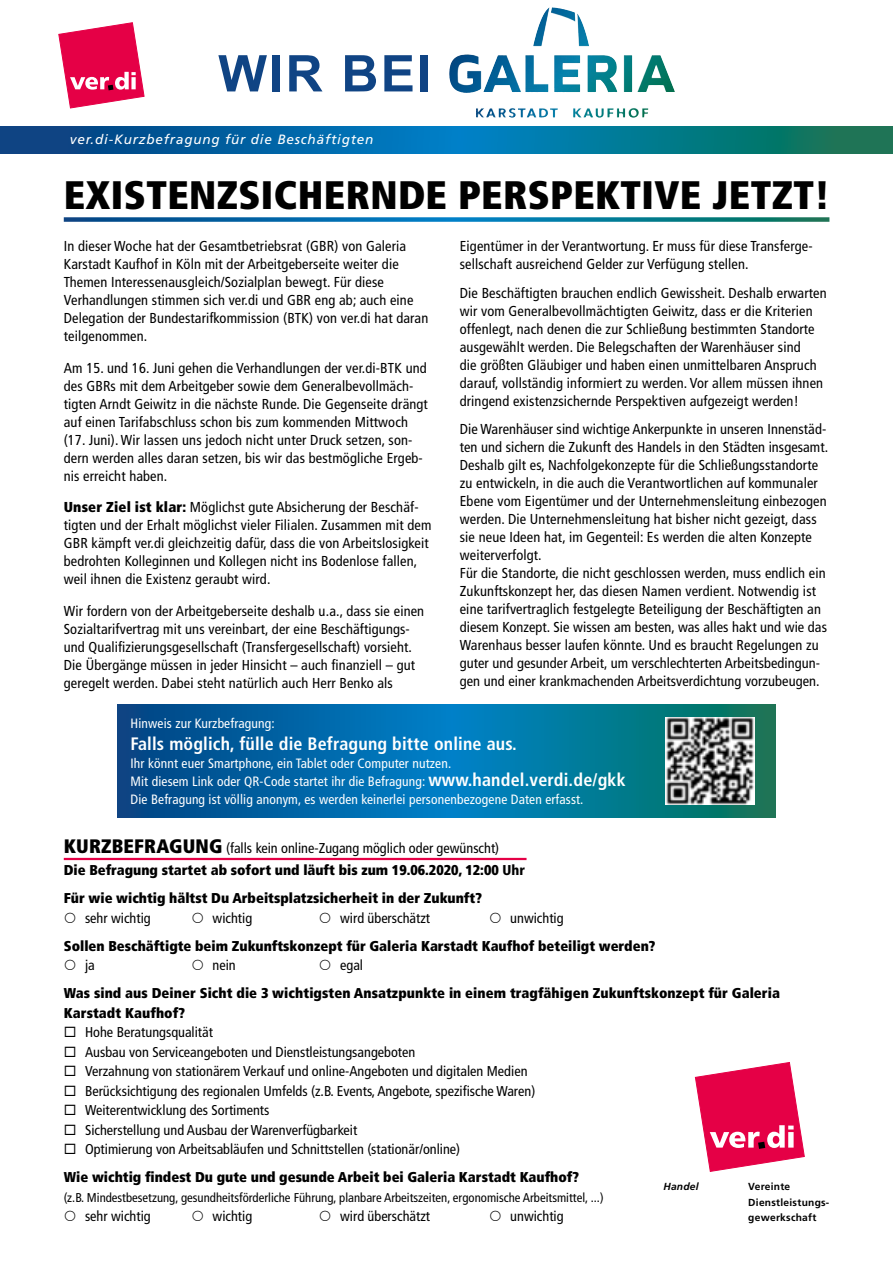
<style>
.page{position:relative;width:893px;height:1263px;background:#fff}
.page>*{position:absolute;margin:0;border:0;box-sizing:border-box;transform-origin:0 0}
.t1{font:700 50.7px "Arial";letter-spacing:.04em;color:#104484}
.Dachzeile{font:900 condensed 39.75px "Frutiger";letter-spacing:.01em;color:#000}
.Text{font:700 condensed 18px "Frutiger";letter-spacing:.01em;color:#fff}
.t2{font:condensed 14.4px/18px "Frutiger";letter-spacing:.01em;color:#000}
.Text-2{font:condensed 14.25px "Frutiger";color:#000}
.Text-3{font:900 condensed 14.25px/19.5px "Frutiger";color:#000}
.Text-4{font:condensed 13.5px "Frutiger";letter-spacing:.01em;color:#fff}
.Infozeile{font:italic 13.5px "Frutiger";letter-spacing:.06em;color:#fff}
.Text-5{font:condensed 12.75px "Frutiger";color:#000}
.t3{font:700 10.2px/15.5px "Frutiger";letter-spacing:.025em;color:#000}
.t4{font:italic 700 10.2px "Frutiger";letter-spacing:.025em;color:#000}
.s1{font-weight:900}
.s2{font-weight:700;font-size:18px}
.s3{font-weight:900;font-size:19.5px}
.s4{font-style:inherit}
</style>
<div class="page">
<hr style="left:64px;top:858px;width:462px;height:2px;background:#e50046">
<svg style="left:64px;top:217px;width:765px;height:5px;background:#1b7ca3"></svg>
<svg style="left:0;top:127px;width:893px;height:26px;background:#046b94"></svg>
<svg style="left:59px;top:23px;width:85px;height:85px"></svg>
<svg style="left:449px;top:10px;width:226px;height:108px"></svg>
<img style="left:547px;top:7px;width:28px;height:15px">
<svg style="left:695px;top:1062px;width:109px;height:109px"></svg>
<svg style="left:118px;top:705px;width:657px;height:112px;background:#026d9f"></svg>
<img style="left:666px;top:717px;width:88px;height:88px">
<p class="t1" style="left:218px;top:40px;width:215px">WIR BEI</p>
<p class="Infozeile" style="left:70px;top:132px;width:305px">ver.di-Kurzbefragung für die Beschäftigten</p>
<p class="Dachzeile" style="left:64px;top:171px;width:768px">EXISTENZSICHERNDE PERSPEKTIVE JETZT!</p>
<p class="t2" style="left:64px;top:237px;width:366px">In dieser Woche hat der Gesamtbetriebsrat (GBR) von Galeria Karstadt Kaufhof in Köln mit der Arbeitgeberseite weiter die Themen Interessenausgleich/Sozialplan bewegt. Für diese Verhandlungen stimmen sich ver.di und GBR eng ab; auch eine Delegation der Bundestarifkommission (BTK) von ver.di hat daran teilgenommen.</p>
<p class="t2" style="left:64px;top:359px;width:366px">Am 15. und 16. Juni gehen die Verhandlungen der ver.di-BTK und des GBRs mit dem Arbeitgeber sowie dem Generalbevollmäch&shy;tigten Arndt Geiwitz in die nächste Runde. Die Gegenseite drängt auf einen Tarifabschluss schon bis zum kommenden Mittwoch (17. Juni). Wir lassen uns jedoch nicht unter Druck setzen, son&shy;dern werden alles daran setzen, bis wir das bestmögliche Ergeb&shy;nis -erreicht haben.</p>
<p class="t2" style="left:64px;top:498px;width:369px"><span class="s1">Unser Ziel ist klar:</span> Möglichst gute Absicherung der Beschäf&shy;tigten und der Erhalt möglichst vieler Filialen. Zusammen mit dem GBR kämpft ver.di gleichzeitig dafür, dass die von Arbeitslosigkeit bedrohten Kolleginnen und Kollegen nicht ins Bodenlose fallen, weil ihnen die Existenz geraubt wird.</p>
<p class="t2" style="left:64px;top:602px;width:362px">Wir fordern von der Arbeitgeberseite deshalb u.a., dass sie einen Sozialtarifvertrag mit uns vereinbart, der eine Beschäftigungs&shy;und Qualifizierungsgesellschaft (Transfergesellschaft) vorsieht.<br>Die Übergänge müssen in jeder Hinsicht – auch finanziell – gut geregelt werden. Dabei steht natürlich auch Herr Benko als</p>
<p class="t2" style="left:460px;top:237px;width:354px">Eigentümer in der Verantwortung. Er muss für diese Transferge&shy;sellschaft ausreichend Gelder zur Verfügung stellen.</p>
<p class="t2" style="left:460px;top:284px;width:368px">Die Beschäftigten brauchen endlich Gewissheit. Deshalb erwarten wir vom Generalbevollmächtigten Geiwitz, dass er die Kriterien offenlegt, nach denen die zur Schließung bestimmten Standorte ausgewählt werden. Die Belegschaften der Warenhäuser sind<br>die größten Gläubiger und haben einen unmittelbaren Anspruch darauf, vollständig informiert zu werden. Vor allem müssen ihnen dringend existenzsichernde Perspektiven aufgezeigt werden!</p>
<p class="t2" style="left:460px;top:420px;width:370px">Die Warenhäuser sind wichtige Ankerpunkte in unseren Innenstäd&shy;ten und sichern die Zukunft des Handels in den Städten insgesamt.<br>Deshalb gilt es, Nachfolgekonzepte für die Schließungsstandorte zu entwickeln, in die auch die Verantwortlichen auf kommunaler Ebene vom Eigentümer und der Unternehmensleitung einbezogen werden. Die Unternehmensleitung hat bisher nicht gezeigt, dass sie neue Ideen hat, im Gegenteil: Es werden die alten Konzepte weiterverfolgt.</p>
<p class="t2" style="left:460px;top:564px;width:369px">Für die Standorte, die nicht geschlossen werden, muss endlich ein Zukunftskonzept her, das diesen Namen verdient. Notwendig ist eine tarifvertraglich festgelegte Beteiligung der Beschäftigten an diesem Konzept. Sie wissen am besten, was alles hakt und wie das Warenhaus besser laufen könnte. Und es braucht Regelungen zu guter und gesunder Arbeit, um verschlechterten Arbeitsbedingun&shy;gen und einer krankmachenden Arbeitsverdichtung vorzubeugen.</p>
<p class="Text-4" style="left:131px;top:716px;width:146px">Hinweis zur Kurzbefragung:</p>
<p class="Text" style="left:131px;top:733px;width:388px">Falls möglich, fülle die Befragung bitte online aus.</p>
<p class="Text-4" style="left:131px;top:756px;width:322px">Ihr könnt euer Smartphone, ein Tablet oder Computer nutzen.</p>
<p class="Text-4" style="left:131px;top:774px;width:497px">Mit diesem Link oder QR-Code startet ihr die Befragung: <span class="s2">www.handel.verdi.de/gkk</span></p>
<p class="Text-4" style="left:131px;top:792px;width:454px">Die Befragung ist völlig anonym, es werden keinerlei personenbezogene Daten erfasst.</p>
<p class="Text-2" style="left:64px;top:839px;width:437px"><span class="s3">KURZBEFRAGUNG</span> (falls kein online-Zugang möglich oder gewünscht)</p>
<p class="Text-3" style="left:64px;top:860px;width:463px">Die Befragung startet ab sofort und läuft bis zum 19.06.2020, 12:00 <span class="s4">Uhr</span></p>
<p class="Text-3" style="left:64px;top:888px;width:420px">Für wie wichtig hältst Du Arbeitsplatzsicherheit in der Zukunft?</p>
<p class="Text-2" style="left:85px;top:909px;width:67px">sehr wichtig</p>
<p class="Text-2" style="left:213px;top:909px;width:41px">wichtig</p>
<p class="Text-2" style="left:340px;top:909px;width:91px">wird überschätzt</p>
<p class="Text-2" style="left:510px;top:909px;width:55px">unwichtig</p>
<p class="Text-3" style="left:64px;top:936px;width:593px">Sollen Beschäftigte beim Zukunftskonzept für Galeria Karstadt Kaufhof beteiligt werden?</p>
<p class="Text-2" style="left:85px;top:957px;width:11px">ja</p>
<p class="Text-2" style="left:213px;top:957px;width:25px">nein</p>
<p class="Text-2" style="left:340px;top:957px;width:24px">egal</p>
<p class="Text-3" style="left:64px;top:983px;width:718px">Was sind aus Deiner Sicht die 3 wichtigsten Ansatzpunkte in einem tragfähigen Zukunftskonzept für Galeria<br>Karstadt Kaufhof?</p>
<p class="Text-2" style="left:64px;top:1024px;width:151px">◻ Hohe Beratungsqualität</p>
<p class="Text-2" style="left:64px;top:1043px;width:353px">◻ Ausbau von Serviceangeboten und Dienstleistungsangeboten</p>
<p class="Text-2" style="left:64px;top:1063px;width:465px">◻ Verzahnung von stationärem Verkauf und online-Angeboten und digitalen Medien</p>
<p class="Text-2" style="left:64px;top:1082px;width:473px">◻ Berücksichtigung des regionalen Umfelds (z.B. Events, Angebote, spezifische Waren)</p>
<p class="Text-2" style="left:64px;top:1102px;width:207px">◻ Weiterentwicklung des Sortiments</p>
<p class="Text-2" style="left:64px;top:1121px;width:295px">◻ Sicherstellung und Ausbau der Warenverfügbarkeit</p>
<p class="Text-2" style="left:64px;top:1141px;width:398px">◻ Optimierung von Arbeitsabläufen und Schnittstellen (stationär/online)</p>
<p class="Text-3" style="left:64px;top:1167px;width:517px">Wie wichtig findest Du gute und gesunde Arbeit bei Galeria Karstadt Kaufhof?</p>
<p class="Text-5" style="left:64px;top:1190px;width:541px">(z.B. Mindestbesetzung, gesundheitsförderliche Führung, planbare Arbeitszeiten, ergonomische Arbeitsmittel, ...)</p>
<p class="Text-2" style="left:85px;top:1208px;width:67px">sehr wichtig</p>
<p class="Text-2" style="left:213px;top:1208px;width:41px">wichtig</p>
<p class="Text-2" style="left:340px;top:1208px;width:91px">wird überschätzt</p>
<p class="Text-2" style="left:510px;top:1208px;width:55px">unwichtig</p>
<p class="t4" style="left:663px;top:1181px;width:37px">Handel</p>
<p class="t3" style="left:748px;top:1179px;width:83px">Vereinte<br>Dienstleistungs&shy;gewerkschaft</p>
</div>
